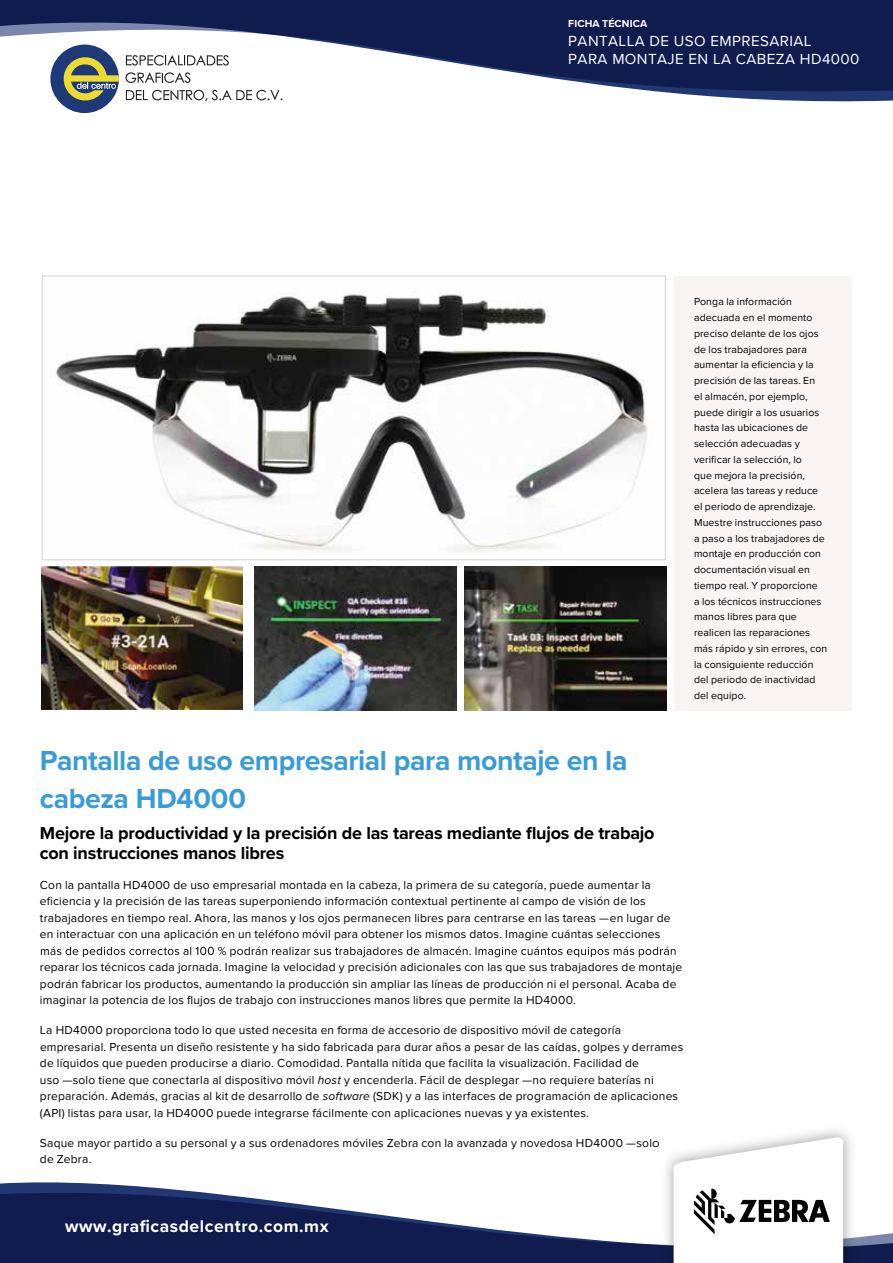
<style>
.page{position:relative;width:893px;height:1263px;background:#fff}
.page>*{position:absolute;margin:0;border:0;box-sizing:border-box;transform-origin:0 0}
.t1{font:700 28.5px/37.5px "Proxima Nova";letter-spacing:-.015em;color:#399cd6}
.t2{font:700 18px/20.2px "Proxima Nova";letter-spacing:-.015em;color:#000}
.t3{font:700 17.55px "Proxima Nova";letter-spacing:.03em;color:#fff}
.t4{font:15.15px/18.1px "Proxima Nova";letter-spacing:.03em;color:#fff}
.t5{font:12px/16.5px "Proxima Nova";letter-spacing:.015em;color:#000}
.t6{font:10.5px/15.8px "Proxima Nova";letter-spacing:.01em;color:#000}
.t7{font:700 10.5px "Proxima Nova";letter-spacing:.01em;color:#fff}
.s1{font-style:italic}
</style>
<div class="page">
<div style="left:674px;top:276px;width:177px;height:434px;background:#f8f5f4"></div>
<svg style="left:41px;top:946px;width:635px;height:11px"></svg>
<img style="left:51px;top:291px;width:596px;height:261px">
<div style="left:42px;top:276px;width:624px;height:284px;border:1px solid #d5d2ce"></div>
<img style="left:465px;top:567px;width:201px;height:143px">
<img style="left:41px;top:567px;width:202px;height:143px">
<img style="left:255px;top:567px;width:201px;height:143px">
<svg style="left:0;top:1182px;width:208px;height:11px;fill:#213773"></svg>
<svg style="left:0;top:1193px;width:893px;height:70px;fill:#0f1c4d"></svg>
<img style="left:655px;top:1130px;width:206px;height:133px">
<svg style="left:674px;top:1136px;width:169px;height:127px"></svg>
<svg style="left:55px;top:91px;width:838px;height:22px"></svg>
<div style="left:50px;top:45px;width:69px;height:68px;background:#1e3978;border-radius:50%"></div>
<svg style="left:67px;top:91px;width:52px;height:9px"></svg>
<svg style="left:126px;top:91px;width:156px;height:10px"></svg>
<svg style="left:0;top:0;width:893px;height:91px;fill:#0f1c4d"></svg>
<p class="t7" style="left:568px;top:15px;width:80px">FICHA TÉCNICA</p>
<p class="t4" style="left:568px;top:31px;width:293px">PANTALLA DE USO EMPRESARIAL<br>PARA MONTAJE EN LA CABEZA HD4000</p>
<p class="t6" style="left:694px;top:294px;width:135px">Ponga la información adecuada en el momento preciso delante de los ojos de los trabajadores para aumentar la eficiencia y la precisión de las tareas. En<br>el almacén, por ejemplo, puede dirigir a los usuarios hasta las ubicaciones de selección adecuadas y verificar la selección, lo<br>que mejora la precisión, acelera las tareas y reduce el periodo de aprendizaje.<br>Muestre instrucciones paso a paso a los trabajadores de montaje en producción con documentación visual en tiempo real. Y proporcione<br>a los técnicos instrucciones manos libres para que realicen las reparaciones más rápido y sin errores, con la consiguiente reducción del periodo de inactividad del equipo.</p>
<h1 class="t1" style="left:40px;top:741px;width:589px">Pantalla de uso empresarial para montaje en la cabeza HD4000</h1>
<h2 class="t2" style="left:40px;top:822px;width:616px">Mejore la productividad y la precisión de las tareas mediante flujos de trabajo con instrucciones manos libres</h2>
<p class="t5" style="left:40px;top:877px;width:632px">Con la pantalla HD4000 de uso empresarial montada en la cabeza, la primera de su categoría, puede aumentar la eficiencia y la precisión de las tareas superponiendo información contextual pertinente al campo de visión de los trabajadores en tiempo real. Ahora, las manos y los ojos permanecen libres para centrarse en las tareas —en lugar de en interactuar con una aplicación en un teléfono móvil para obtener los mismos datos. Imagine cuántas selecciones</p>
<p class="t5" style="left:40px;top:959px;width:644px">reparar los técnicos cada jornada. Imagine la velocidad y precisión adicionales con las que sus trabajadores de montaje podrán fabricar los productos, aumentando la producción sin ampliar las líneas de producción ni el personal. Acaba de imaginar la potencia de los flujos de trabajo con instrucciones manos libres que permite la HD4000.</p>
<p class="t5" style="left:40px;top:1022px;width:645px">La HD4000 proporciona todo lo que usted necesita en forma de accesorio de dispositivo móvil de categoría empresarial. Presenta un diseño resistente y ha sido fabricada para durar años a pesar de las caídas, golpes y derrames de líquidos que pueden producirse a diario. Comodidad. Pantalla nítida que facilita la visualización. Facilidad de<br>uso —solo tiene que conectarla al dispositivo móvil <span class="s1">host</span> y encenderla. Fácil de desplegar —no requiere baterías ni preparación. Además, gracias al kit de desarrollo de <span class="s1">software</span> (SDK) y a las interfaces de programación de aplicaciones (API) listas para usar, la HD4000 puede integrarse fácilmente con aplicaciones nuevas y ya existentes.</p>
<p class="t5" style="left:40px;top:1135px;width:621px">Saque mayor partido a su personal y a sus ordenadores móviles Zebra con la avanzada y novedosa HD4000 —solo de Zebra.</p>
<h3 class="t3" style="left:65px;top:1213px;width:265px">www.graficasdelcentro.com.mx</h3>
</div>
